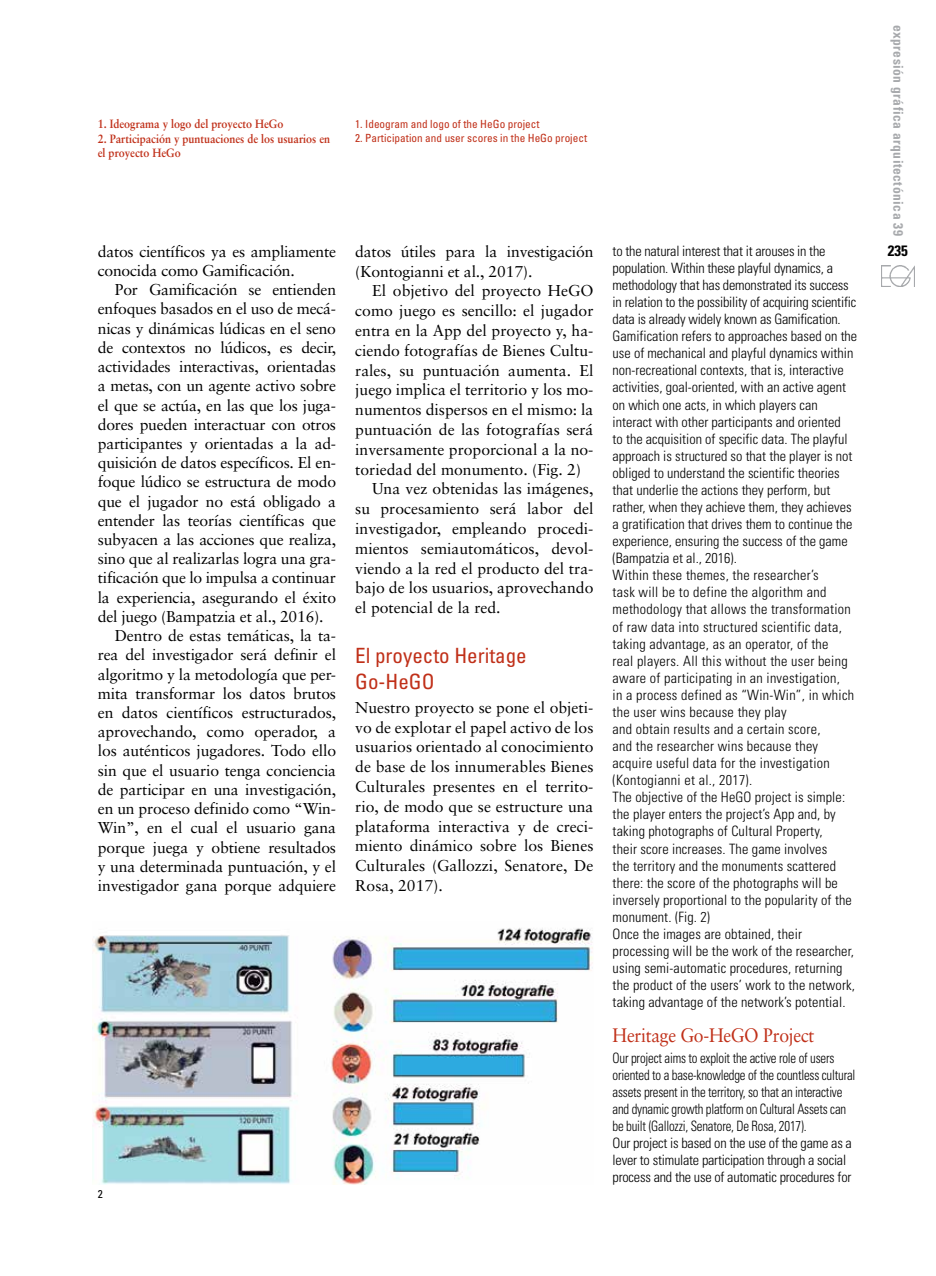
<style>
.page{position:relative;width:936px;height:1276px;background:#fff}
.page>*{position:absolute;margin:0;border:0;box-sizing:border-box;transform-origin:0 0}
.t1{font:condensed 21px/26.1px "Univers";color:#c03019}
.t2{font:19.5px "Sabon";letter-spacing:-.015em;color:#c03019;scale:.9 1}
.t3{font:15.75px/19.8px "Sabon";letter-spacing:-.01em;color:#000}
.t4{font:700 condensed 15px "Univers";color:#000}
.t5{font:300 condensed 14.25px/17.1px "Univers";color:#000}
.t6{font:300 condensed 14.25px/17.1px "Univers";color:#000;scale:.9 1}
.t7{font:700 condensed 13.5px "Univers";letter-spacing:.035em;color:#a7a9ac}
.t8{font:700 12px/14.2px "Sabon";color:#c03019;scale:.9 1}
.t9{font:condensed 11.25px "Univers";color:#c03019}
.t10{font:condensed 11.25px "Univers";color:#000}
</style>
<div class="page">
<img style="left:881px;top:265px;width:33px;height:21px">
<img style="left:92px;top:928px;width:501px;height:256px">
<p class="t8" style="left:98px;top:117px;width:208px">1. Ideograma y logo del proyecto HeGo</p>
<p class="t8" style="left:98px;top:131px;width:260px">2. Participación y puntuaciones de los usuarios en el proyecto HeGo</p>
<p class="t9" style="left:355px;top:117px;width:186px">1. Ideogram and logo of the HeGo project</p>
<p class="t9" style="left:355px;top:131px;width:233px">2. Participation and user scores in the HeGo project</p>
<p class="t3" style="left:98px;top:241px;width:240px;line-height:19.2px">datos científicos ya es ampliamente conocida como Gamificación.</p>
<p class="t3" style="left:115px;top:280px;width:223px">Por Gamificación se entienden</p>
<p class="t3" style="left:98px;top:299px;width:240px">enfoques basados en el uso de mecá-</p>
<p class="t3" style="left:98px;top:318px;width:240px">nicas y dinámicas lúdicas en el seno</p>
<p class="t3" style="left:98px;top:337px;width:240px">de contextos no lúdicos, es decir,</p>
<p class="t3" style="left:98px;top:356px;width:240px">actividades interactivas, orientadas</p>
<p class="t3" style="left:98px;top:376px;width:240px">a metas, con un agente activo sobre</p>
<p class="t3" style="left:98px;top:395px;width:240px">el que se actúa, en las que los juga-</p>
<p class="t3" style="left:98px;top:414px;width:240px">dores pueden interactuar con otros</p>
<p class="t3" style="left:98px;top:433px;width:240px">participantes y orientadas a la ad-</p>
<p class="t3" style="left:98px;top:452px;width:240px">quisición de datos específicos. El en-</p>
<p class="t3" style="left:98px;top:472px;width:240px">foque lúdico se estructura de modo</p>
<p class="t3" style="left:98px;top:491px;width:240px">que el jugador no está obligado a</p>
<p class="t3" style="left:98px;top:510px;width:240px">entender las teorías científicas que</p>
<p class="t3" style="left:98px;top:529px;width:240px">subyacen a las acciones que realiza,</p>
<p class="t3" style="left:98px;top:549px;width:240px">sino que al realizarlas logra una gra-</p>
<p class="t3" style="left:98px;top:568px;width:240px">tificación que lo impulsa a continuar</p>
<p class="t3" style="left:98px;top:587px;width:240px">la experiencia, asegurando el éxito</p>
<p class="t3" style="left:98px;top:606px;width:227px">del juego (Bampatzia et al., 2016).</p>
<p class="t3" style="left:115px;top:625px;width:223px">Dentro de estas temáticas, la ta-</p>
<p class="t3" style="left:98px;top:645px;width:240px">rea del investigador será definir el</p>
<p class="t3" style="left:98px;top:664px;width:240px">algoritmo y la metodología que per-</p>
<p class="t3" style="left:98px;top:683px;width:240px">mita transformar los datos brutos</p>
<p class="t3" style="left:98px;top:702px;width:240px">en datos científicos estructurados,</p>
<p class="t3" style="left:98px;top:721px;width:240px">aprovechando, como operador, a</p>
<p class="t3" style="left:98px;top:741px;width:240px">los auténticos jugadores. Todo ello</p>
<p class="t3" style="left:98px;top:760px;width:240px">sin que el usuario tenga conciencia</p>
<p class="t3" style="left:98px;top:779px;width:240px">de participar en una investigación,</p>
<p class="t3" style="left:98px;top:798px;width:240px">en un proceso definido como “Win-</p>
<p class="t3" style="left:98px;top:818px;width:240px">Win”, en el cual el usuario gana</p>
<p class="t3" style="left:98px;top:837px;width:240px">porque juega y obtiene resultados</p>
<p class="t3" style="left:98px;top:856px;width:240px">y una determinada puntuación, y el</p>
<p class="t3" style="left:98px;top:875px;width:240px">investigador gana porque adquiere</p>
<p class="t10" style="left:98px;top:1187px;width:6px">2</p>
<p class="t3" style="left:355px;top:241px;width:240px">datos útiles para la investigación (Kontogianni et al., 2017).</p>
<p class="t3" style="left:372px;top:281px;width:223px">El objetivo del proyecto HeGO</p>
<p class="t3" style="left:355px;top:301px;width:240px">como juego es sencillo: el jugador</p>
<p class="t3" style="left:355px;top:320px;width:240px">entra en la App del proyecto y, ha-</p>
<p class="t3" style="left:355px;top:340px;width:240px">ciendo fotografías de Bienes Cultu-</p>
<p class="t3" style="left:355px;top:360px;width:240px">rales, su puntuación aumenta. El</p>
<p class="t3" style="left:355px;top:380px;width:240px">juego implica el territorio y los mo-</p>
<p class="t3" style="left:355px;top:399px;width:240px">numentos dispersos en el mismo: la</p>
<p class="t3" style="left:355px;top:419px;width:240px">puntuación de las fotografías será</p>
<p class="t3" style="left:355px;top:439px;width:240px">inversamente proporcional a la no-</p>
<p class="t3" style="left:355px;top:459px;width:227px">toriedad del monumento. (Fig. 2)</p>
<p class="t3" style="left:372px;top:479px;width:223px">Una vez obtenidas las imágenes,</p>
<p class="t3" style="left:355px;top:498px;width:240px">su procesamiento será labor del</p>
<p class="t3" style="left:355px;top:518px;width:240px">investigador, empleando procedi-</p>
<p class="t3" style="left:355px;top:538px;width:240px">mientos semiautomáticos, devol-</p>
<p class="t3" style="left:355px;top:558px;width:240px">viendo a la red el producto del tra-</p>
<p class="t3" style="left:355px;top:578px;width:240px">bajo de los usuarios, aprovechando</p>
<p class="t3" style="left:355px;top:597px;width:147px">el potencial de la red.</p>
<h1 class="t1" style="left:355px;top:642px;width:173px">El proyecto Heritage<br>Go-HeGO</h1>
<p class="t3" style="left:355px;top:697px;width:240px;text-align:justify">Nuestro proyecto se pone el objeti&shy;vo de explotar el papel activo de los usuarios orientado al conocimiento de base de los innumerables Bienes Culturales presentes en el territo&shy;rio, de modo que se estructure una plataforma interactiva y de creci&shy;miento dinámico sobre los Bienes Culturales (Gallozzi, Senatore, De Rosa, 2017).</p>
<p class="t5" style="left:612px;top:242px;width:246px">to the natural interest that it arouses in the population. Within these playful dynamics, a methodology that has demonstrated its success in relation to the possibility of acquiring scientific data is already widely known as Gamification.<br>Gamification refers to approaches based on the use of mechanical and playful dynamics within non-recreational contexts, that is, interactive activities, goal-oriented, with an active agent on which one acts, in which players can interact with other participants and oriented<br>to the acquisition of specific data. The playful approach is structured so that the player is not obliged to understand the scientific theories that underlie the actions they perform, but rather, when they achieve them, they achieves a gratification that drives them to continue the experience, ensuring the success of the game (Bampatzia et al., 2016).<br>Within these themes, the researcher’s<br>task will be to define the algorithm and methodology that allows the transformation of raw data into structured scientific data, taking advantage, as an operator, of the<br>real players. All this without the user being aware of participating in an investigation,<br>in a process defined as “Win-Win”, in which the user wins because they play<br>and obtain results and a certain score,<br>and the researcher wins because they acquire useful data for the investigation (Kontogianni et al., 2017).<br>The objective of the HeGO project is simple: the player enters the project’s App and, by taking photographs of Cultural Property,<br>their score increases. The game involves<br>the territory and the monuments scattered there: the score of the photographs will be inversely proportional to the popularity of the monument. (Fig. 2)<br>Once the images are obtained, their processing will be the work of the researcher, using semi-automatic procedures, returning the product of the users’ work to the network, taking advantage of the network’s potential.</p>
<p class="t2" style="left:612px;top:1023px;width:226px">Heritage Go-HeGO Project</p>
<p class="t6" style="left:612px;top:1049px;width:271px">Our project aims to exploit the active role of users oriented to a base-knowledge of the countless cultural assets present in the territory, so that an interactive and dynamic growth platform on Cultural Assets can be built (Gallozzi, Senatore, De Rosa, 2017).<br>Our project is based on the use of the game as a lever to stimulate participation through a social process and the use of automatic procedures for</p>
<p class="t7" style="left:906px;top:25px;width:213px;rotate:90deg">expresión gráfica arquitectónica 39</p>
<p class="t4" style="left:887px;top:242px;width:21px">235</p>
</div>
